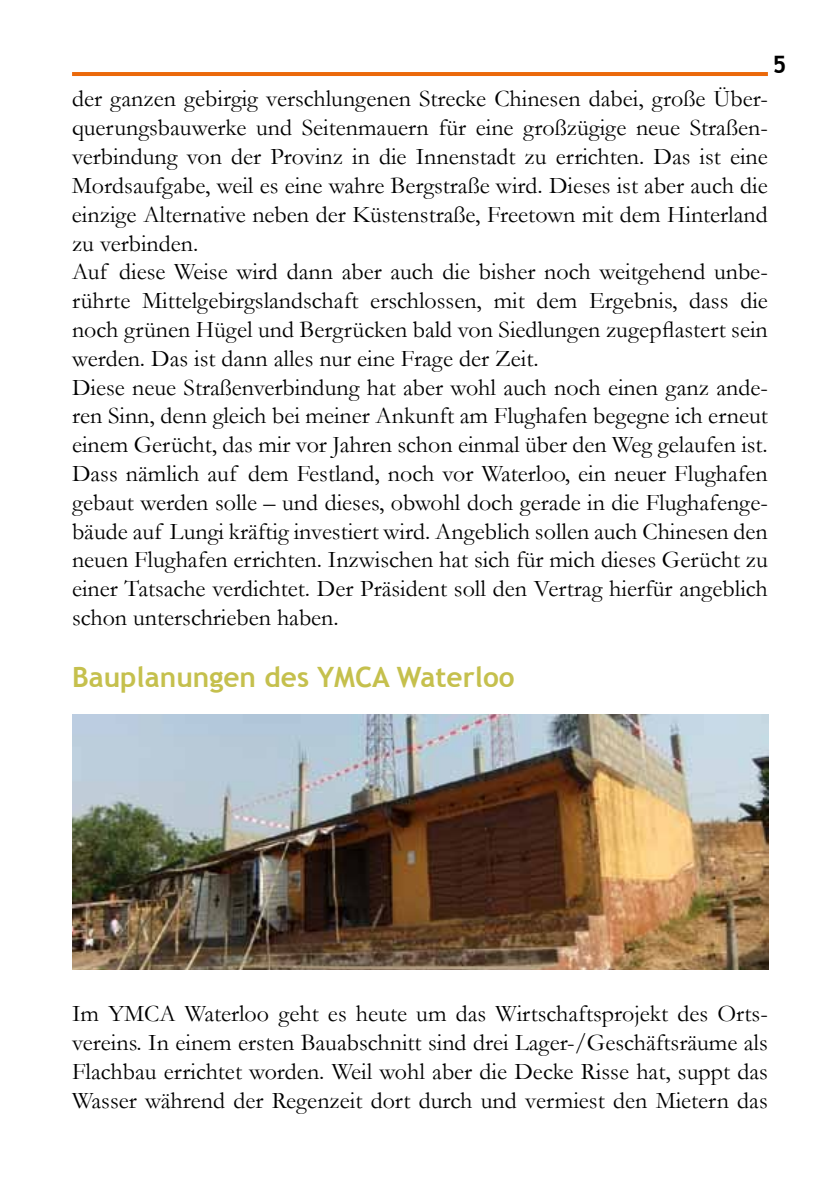
<style>
.page{position:relative;width:840px;height:1191px;background:#fff}
.page>*{position:absolute;margin:0;border:0;box-sizing:border-box;transform-origin:0 0}
.t1{font:700 28px "Trebuchet MS";color:#c5c04d}
.t2{font:24px/28.8px "Garamond";color:#000}
.t3{font:700 24px "Trebuchet MS";color:#000}
</style>
<div class="page">
<hr style="left:72px;top:72px;width:695px;height:4px;background:#eb690b">
<img style="left:72px;top:714px;width:695px;height:255px">
<p class="t3" style="left:772px;top:49px;width:16px">5</p>
<p class="t2" style="left:72px;top:84px;width:697px">der ganzen gebirgig verschlungenen Strecke Chinesen dabei, große Über&shy;querungsbauwerke und Seitenmauern für eine großzügige neue Straßen&shy;verbindung von der Provinz in die Innenstadt zu errichten. Das ist eine Mordsaufgabe, weil es eine wahre Bergstraße wird. Dieses ist aber auch die einzige Alternative neben der Küstenstraße, Freetown mit dem Hinterland zu verbinden.<br>Auf diese Weise wird dann aber auch die bisher noch weitgehend unbe&shy;rührte Mittelgebirgslandschaft erschlossen, mit dem Ergebnis, dass die noch grünen Hügel und Bergrücken bald von Siedlungen zugepflastert sein werden. Das ist dann alles nur eine Frage der Zeit.<br>Diese neue Straßenverbindung hat aber wohl auch noch einen ganz ande&shy;ren Sinn, denn gleich bei meiner Ankunft am Flughafen begegne ich erneut einem Gerücht, das mir vor Jahren schon einmal über den Weg gelaufen ist.<br>Dass nämlich auf dem Festland, noch vor Waterloo, ein neuer Flughafen gebaut werden solle – und dieses, obwohl doch gerade in die Flughafenge&shy;bäude auf Lungi kräftig investiert wird. Angeblich sollen auch Chinesen den neuen Flughafen errichten. Inzwischen hat sich für mich dieses Gerücht zu einer Tatsache verdichtet. Der Präsident soll den Vertrag hierfür angeblich schon unterschrieben haben.</p>
<p class="t1" style="left:72px;top:660px;width:444px">Bauplanungen des YMCA Waterloo</p>
<p class="t2" style="left:72px;top:998px;width:697px;text-align:justify">Im YMCA Waterloo geht es heute um das Wirtschaftsprojekt des Orts&shy;vereins. In einem ersten Bauabschnitt sind drei Lager-/Geschäftsräume als Flachbau errichtet worden. Weil wohl aber die Decke Risse hat, suppt das Wasser während der Regenzeit dort durch und vermiest den Mietern das</p>
</div>
